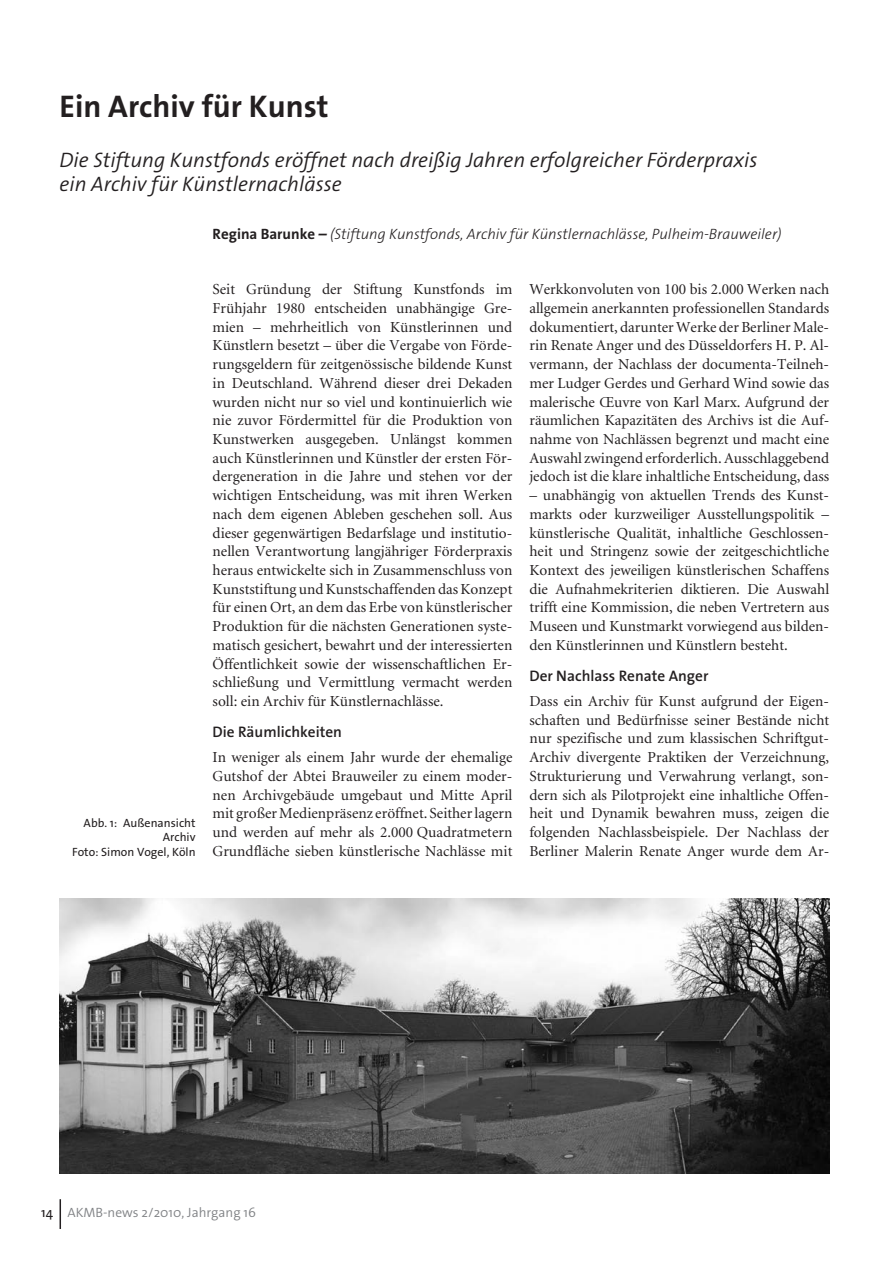
<style>
.page{position:relative;width:893px;height:1263px;background:#fff}
.page>*{position:absolute;margin:0;border:0;box-sizing:border-box;transform-origin:0 0}
.t1{font:700 31.5px "The Sans B7";color:#231f20}
.t2{font:italic 300 21px/24.8px "The Sans B4";color:#231f20}
.t3{font:15.3px/18.8px "Minion";color:#231f20;text-align:justify}
.t4{font:600 15.3px "The Sans B6";color:#231f20}
.t5{font:italic 300 15px "The Sans B3";color:#231f20}
.t6{font:300 13.5px "The Sans B4";color:#808285}
.t7{font:12px/14.2px "The Sans B5 Plain";color:#231f20;text-align:right}
.s1{font-family:"The Sans B7";font-weight:700;font-style:normal}
.s2{font-family:"The Sans B7";font-weight:700}
.s3{font-family:"The Mix"}
.s4{font-family:"The Mix";font-weight:400;color:#231f20}
</style>
<div class="page">
<hr style="left:60px;top:1199px;width:1px;height:30px;background:#231f20">
<img style="left:60px;top:899px;width:769px;height:275px">
<h1 class="t1" style="left:60px;top:89px;width:271px">Ein Archiv für Kunst</h1>
<h2 class="t2" style="left:60px;top:148px;width:699px">Die Stiftung Kunstfonds eröffnet nach dreißig Jahren erfolgreicher Förderpraxis ein Archiv für Künstlernachlässe</h2>
<p class="t5" style="left:213px;top:226px;width:571px"><span class="s1">Regina Barunke</span> <span class="s2">–</span> (Stiftung Kunstfonds, Archiv für Künstlernachlässe, Pulheim-Brauweiler)</p>
<p class="t7" style="left:72px;top:816px;width:125px">Abb. <span class="s3">1</span>: Außenansicht<br>Archiv<br>Foto: Simon Vogel, Köln</p>
<p class="t3" style="left:213px;top:281px;width:301px">Seit Gründung der Stiftung Kunstfonds im Frühjahr 1980 entscheiden unabhängige Gre&shy;mien – mehrheitlich von Künstlerinnen und Künstlern besetzt – über die Vergabe von Förde&shy;rungsgeldern für zeitgenössische bildende Kunst in Deutschland. Während dieser drei Dekaden wurden nicht nur so viel und kontinuierlich wie nie zuvor Fördermittel für die Produktion von Kunstwerken ausgegeben. Unlängst kommen auch Künstlerinnen und Künstler der ersten För&shy;dergeneration in die Jahre und stehen vor der wichtigen Entscheidung, was mit ihren Werken nach dem eigenen Ableben geschehen soll. Aus dieser gegenwärtigen Bedarfslage und institutio&shy;nellen Verantwortung langjähriger Förderpraxis heraus entwickelte sich in Zusammenschluss von Kunststiftung und Kunstschaffenden das Konzept für einen Ort, an dem das Erbe von künstlerischer Produktion für die nächsten Generationen syste&shy;matisch gesichert, bewahrt und der interessierten Öffentlichkeit sowie der wissenschaftlichen Er&shy;schließung und Vermittlung vermacht werden soll: ein Archiv für Künstlernachlässe.</p>
<p class="t4" style="left:213px;top:724px;width:131px">Die Räumlichkeiten</p>
<p class="t3" style="left:213px;top:748px;width:301px">In weniger als einem Jahr wurde der ehemalige Gutshof der Abtei Brauweiler zu einem moder&shy;nen Archivgebäude umgebaut und Mitte April mit großer Medienpräsenz eröffnet. Seither lagern und werden auf mehr als 2.000 Quadratmetern Grundfläche sieben künstlerische Nachlässe mit</p>
<p class="t3" style="left:529px;top:281px;width:301px">Werkkonvoluten von 100 bis 2.000 Werken nach allgemein anerkannten professionellen Standards dokumentiert, darunter Werke der Berliner Male&shy;rin Renate Anger und des Düsseldorfers H. P. Al&shy;vermann, der Nachlass der documenta-Teilneh&shy;mer Ludger Gerdes und Gerhard Wind sowie das malerische Œuvre von Karl Marx. Aufgrund der räumlichen Kapazitäten des Archivs ist die Auf&shy;nahme von Nachlässen begrenzt und macht eine Auswahl zwingend erforderlich. Ausschlaggebend jedoch ist die klare inhaltliche Entscheidung, dass</p>
<p class="t3" style="left:529px;top:486px;width:301px">– unabhängig von aktuellen Trends des Kunst&shy;markts oder kurzweiliger Ausstellungspolitik – künstlerische Qualität, inhaltliche Geschlossen&shy;heit und Stringenz sowie der zeitgeschichtliche Kontext des jeweiligen künstlerischen Schaffens die Aufnahmekriterien diktieren. Die Auswahl trifft eine Kommission, die neben Vertretern aus Museen und Kunstmarkt vorwiegend aus bilden&shy;den Künstlerinnen und Künstlern besteht.</p>
<p class="t4" style="left:529px;top:668px;width:181px">Der Nachlass Renate Anger</p>
<p class="t3" style="left:529px;top:692px;width:301px">Dass ein Archiv für Kunst aufgrund der Eigen&shy;schaften und Bedürfnisse seiner Bestände nicht nur spezifische und zum klassischen Schriftgut-Archiv divergente Praktiken der Verzeichnung, Strukturierung und Verwahrung verlangt, son&shy;dern sich als Pilotprojekt eine inhaltliche Offen&shy;heit und Dynamik bewahren muss, zeigen die folgenden Nachlassbeispiele. Der Nachlass der Berliner Malerin Renate Anger wurde dem Ar-</p>
<p class="t6" style="left:41px;top:1205px;width:216px"><span class="s4">14</span> AKMB-news <span class="s3">2/2010</span>, Jahrgang <span class="s3">16</span></p>
</div>
